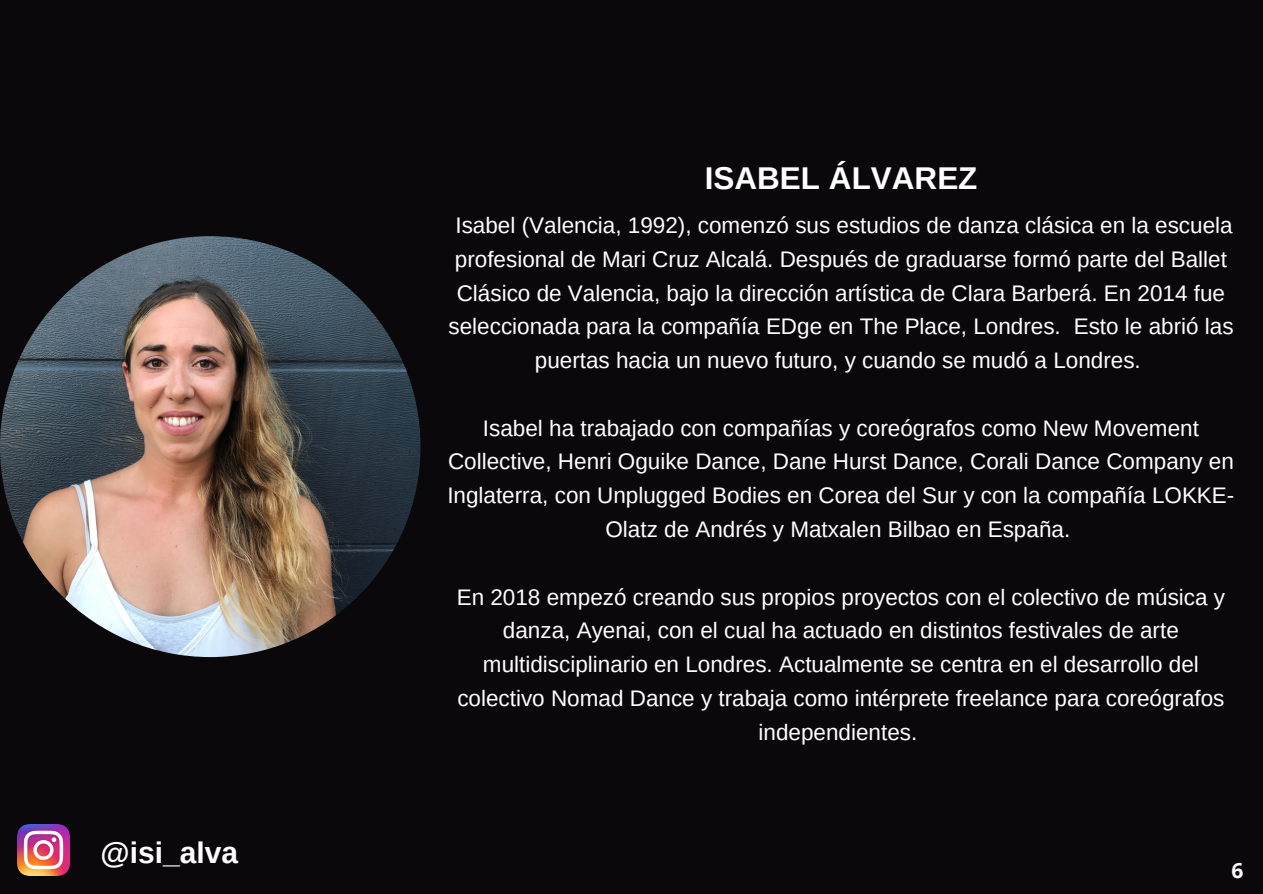
<style>
.page{position:relative;width:1263px;height:894px;background:#fff}
.page>*{position:absolute;margin:0;border:0;box-sizing:border-box;transform-origin:0 0}
.t1{font:700 31.5px "Arimo";color:#fff}
.t2{font:700 30px "Arimo";color:#fff}
.t3{font:22.5px/33.8px "Arimo";color:#fff;text-align:center}
.t4{font:700 21px "Open Sans";color:#fff}
</style>
<div class="page">
<div style="left:0;top:0;width:1263px;height:893px;background:#0b080b"></div>
<img style="left:0;top:236px;width:421px;height:421px;border-radius:50%">
<img style="left:17px;top:824px;width:52px;height:51px">
<p class="t2" style="left:100px;top:835px;width:139px">@isi_alva</p>
<p class="t1" style="left:705px;top:161px;width:274px">ISABEL ÁLVAREZ</p>
<p class="t3" style="left:449px;top:208px;width:787px">Isabel (Valencia, 1992), comenzó sus estudios de danza clásica en la escuela profesional de Mari Cruz Alcalá. Después de graduarse formó parte del Ballet Clásico de Valencia, bajo la dirección artística de Clara Barberá. En 2014 fue seleccionada para la compañía EDge en The Place, Londres. Esto le abrió las puertas hacia un nuevo futuro, y cuando se mudó a Londres.</p>
<p class="t3" style="left:447px;top:411px;width:789px">Isabel ha trabajado con compañías y coreógrafos como New Movement Collective, Henri Oguike Dance, Dane Hurst Dance, Corali Dance Company en Inglaterra, con Unplugged Bodies en Corea del Sur y con la compañía LOKKE-Olatz de Andrés y Matxalen Bilbao en España.</p>
<p class="t3" style="left:457px;top:579px;width:770px">En 2018 empezó creando sus propios proyectos con el colectivo de música y danza, Ayenai, con el cual ha actuado en distintos festivales de arte multidisciplinario en Londres. Actualmente se centra en el desarrollo del colectivo Nomad Dance y trabaja como intérprete freelance para coreógrafos independientes.</p>
<p class="t4" style="left:1231px;top:855px;width:13px">6</p>
</div>
